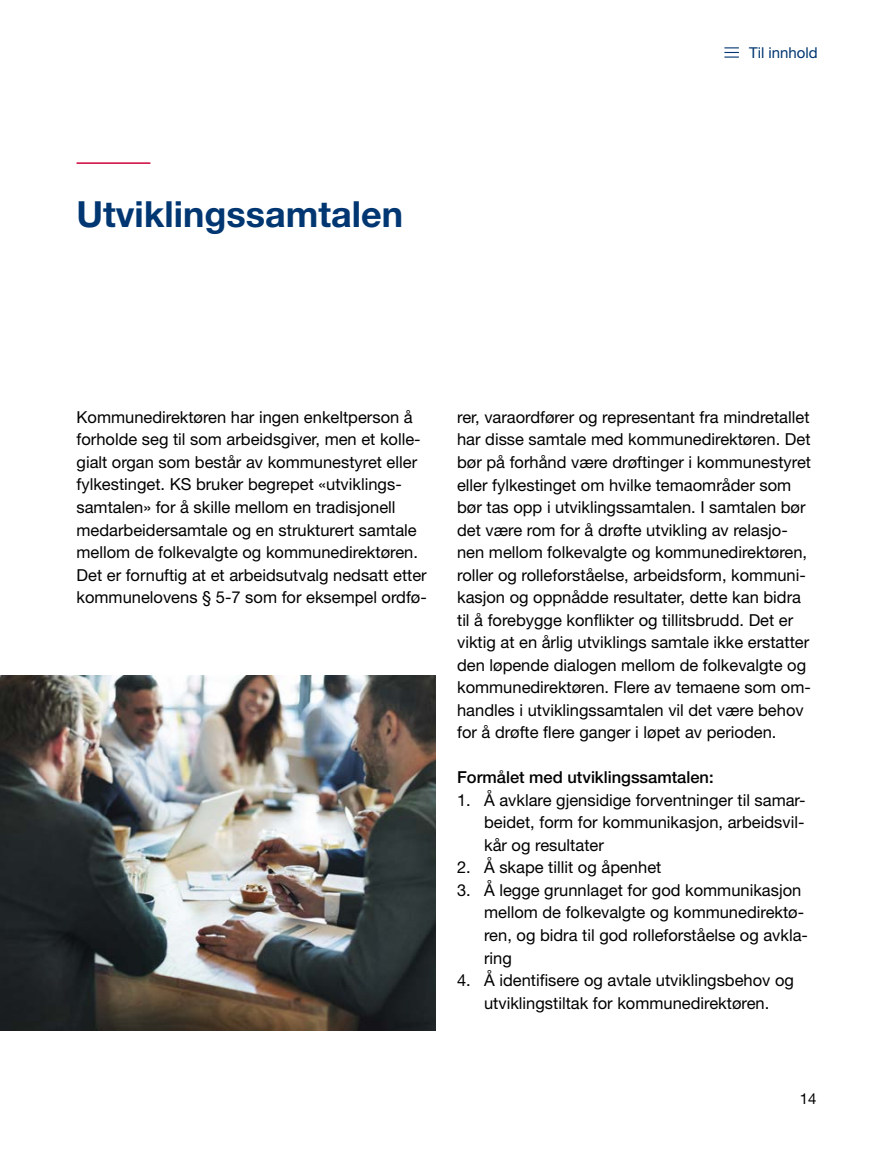
<style>
.page{position:relative;width:893px;height:1149px;background:#fff}
.page>*{position:absolute;margin:0;border:0;box-sizing:border-box;transform-origin:0 0}
.t1{font:700 36px "Helvetica Neue LT Pro";color:#003671}
.t2{font:16.5px/22.5px "Helvetica Neue LT Pro";color:#000}
.t3{font:500 16.5px "Helvetica Neue LT Pro";color:#000}
.t4{font:15px "Helvetica Neue LT Pro";color:#003671}
.t5{font:15px "Helvetica Neue LT Pro";color:#000}
</style>
<div class="page">
<hr style="left:77px;top:162px;width:73px;height:2px;background:#d0043c">
<img style="left:0;top:675px;width:436px;height:355px">
<h1 class="t1" style="left:77px;top:192px;width:328px">Utviklingssamtalen</h1>
<p class="t4" style="left:749px;top:43px;width:70px">Til innhold</p>
<p class="t2" style="left:77px;top:405px;width:352px">Kommunedirektøren har ingen enkeltperson å forholde seg til som arbeidsgiver, men et kolle&shy;gialt organ som består av kommunestyret eller fylkestinget. KS bruker begrepet «utviklings&shy;samtalen» for å skille mellom en tradisjonell medarbeidersamtale og en strukturert samtale mellom de folkevalgte og kommunedirektøren.<br>Det er fornuftig at et arbeidsutvalg nedsatt etter kommunelovens § 5-7 som for eksempel ordfø-</p>
<p class="t2" style="left:457px;top:405px;width:355px">rer, varaordfører og representant fra mindretallet har disse samtale med kommunedirektøren. Det bør på forhånd være drøftinger i kommunestyret eller fylkestinget om hvilke temaområder som bør tas opp i utviklingssamtalen. I samtalen bør det være rom for å drøfte utvikling av relasjo&shy;nen mellom folkevalgte og kommunedirektøren, roller og rolleforståelse, arbeidsform, kommuni&shy;kasjon og oppnådde resultater, dette kan bidra til å forebygge konflikter og tillitsbrudd. Det er viktig at en årlig utviklings samtale ikke erstatter den løpende dialogen mellom de folkevalgte og kommunedirektøren. Flere av temaene som om&shy;handles i utviklingssamtalen vil det være behov for å drøfte flere ganger i løpet av perioden.</p>
<p class="t3" style="left:457px;top:767px;width:258px">Formålet med utviklingssamtalen:</p>
<p class="t2" style="left:484px;top:788px;width:323px;text-align:justify;text-indent:-27px">1. Å avklare gjensidige forventninger til samar&shy;beidet, form for kommunikasjon, arbeidsvil&shy;kår og resultater</p>
<p class="t2" style="left:457px;top:855px;width:206px">2. Å skape tillit og åpenhet</p>
<p class="t2" style="left:484px;top:878px;width:325px;text-indent:-27px">3. Å legge grunnlaget for god kommunikasjon mellom de folkevalgte og kommunedirektø&shy;ren, og bidra til god rolleforståelse og avkla&shy;ring</p>
<p class="t2" style="left:457px;top:968px;width:338px;text-align:center">4. Å identifisere og avtale utviklingsbehov og utviklingstiltak for kommunedirektøren.</p>
<p class="t5" style="left:800px;top:1088px;width:18px">14</p>
</div>
